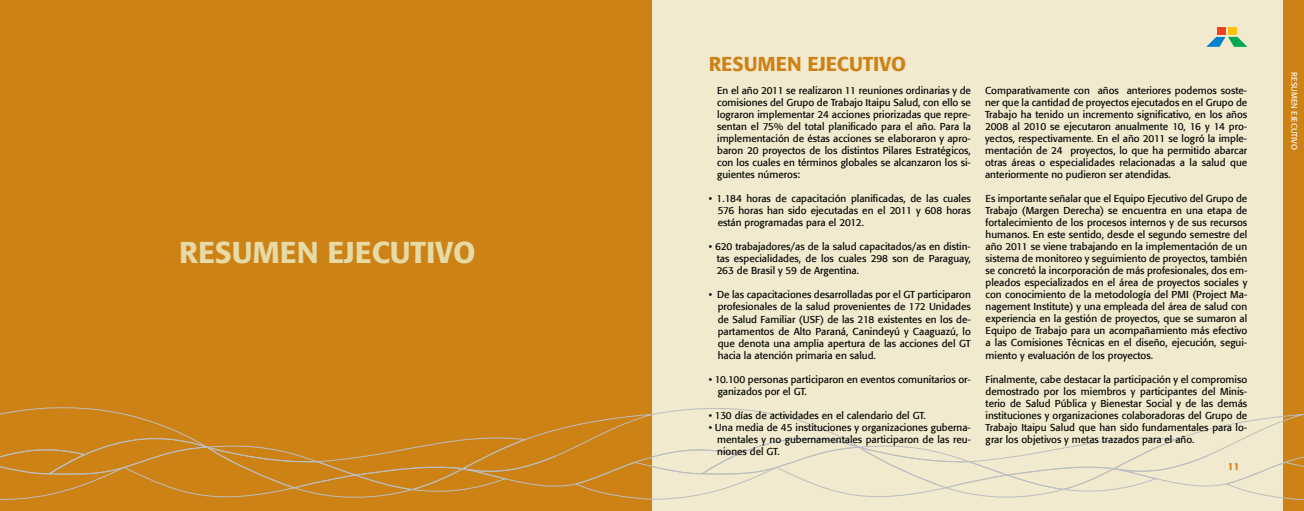
<style>
.page{position:relative;width:1304px;height:511px;background:#fff}
.page>*{position:absolute;margin:0;border:0;box-sizing:border-box;transform-origin:0 0}
.t1{font:500 30px "Formata";color:#e6daa6}
.t2{font:500 20px "Formata";color:#cd8215}
.t3{font:10px/12px "Formata";color:#000;text-align:justify}
.t4{font:500 10px "Formata";color:#cd8215}
.t5{font:8px "Formata";color:#fff}
</style>
<div class="page">
<div style="left:0;top:0;width:1304px;height:510px;background:#f1eacf"></div>
<div style="left:1283px;top:0;width:21px;height:510px;background:#cd8215"></div>
<div style="left:1228px;top:27px;width:9px;height:8px;background:#ffc20e"></div>
<div style="left:1217px;top:27px;width:8px;height:8px;background:#ef4123"></div>
<svg style="left:1206px;top:37px;width:41px;height:10px"></svg>
<div style="left:0;top:0;width:652px;height:510px;background:#cd8215"></div>
<svg style="left:0;top:407px;width:1304px;height:94px"></svg>
<h1 class="t1" style="left:179px;top:234px;width:298px">RESUMEN EJECUTIVO</h1>
<h2 class="t2" style="left:709px;top:52px;width:199px">RESUMEN EJECUTIVO</h2>
<p class="t3" style="left:717px;top:84px;width:255px">En el año 2011 se realizaron 11 reuniones ordinarias y de comisiones del Grupo de Trabajo Itaipu Salud, con ello se lograron implementar 24 acciones priorizadas que repre&shy;sentan el 75% del total planificado para el año. Para la implementación de éstas acciones se elaboraron y apro&shy;baron 20 proyectos de los distintos Pilares Estratégicos, con los cuales en términos globales se alcanzaron los si&shy;guientes números:</p>
<p class="t3" style="left:718px;top:192px;width:255px;text-indent:-9px">• 1.184 horas de capacitación planificadas, de las cuales 576 horas han sido ejecutadas en el 2011 y 608 horas están programadas para el 2012.</p>
<p class="t3" style="left:717px;top:240px;width:256px;text-indent:-8px">• 620 trabajadores/as de la salud capacitados/as en distin&shy;tas especialidades, de los cuales 298 son de Paraguay, 263 de Brasil y 59 de Argentina.</p>
<p class="t3" style="left:718px;top:288px;width:255px;text-indent:-9px">• De las capacitaciones desarrolladas por el GT participaron profesionales de la salud provenientes de 172 Unidades de Salud Familiar (USF) de las 218 existentes en los de&shy;partamentos de Alto Paraná, Canindeyú y Caaguazú, lo que denota una amplia apertura de las acciones del GT hacia la atención primaria en salud.</p>
<p class="t3" style="left:718px;top:372px;width:255px;text-indent:-9px">• 10.100 personas participaron en eventos comunitarios or&shy;ganizados por el GT.</p>
<p class="t3" style="left:709px;top:408px;width:219px">• 130 días de actividades en el calendario del GT.</p>
<p class="t3" style="left:717px;top:420px;width:255px;text-indent:-8px">• Una media de 45 instituciones y organizaciones guberna&shy;mentales y no gubernamentales participaron de las reu&shy;niones del GT.</p>
<p class="t3" style="left:985px;top:84px;width:264px">Comparativamente con años anteriores podemos soste&shy;ner que la cantidad de proyectos ejecutados en el Grupo de Trabajo ha tenido un incremento significativo, en los años 2008 al 2010 se ejecutaron anualmente 10, 16 y 14 pro&shy;yectos, respectivamente. En el año 2011 se logró la imple&shy;mentación de 24 proyectos, lo que ha permitido abarcar otras áreas o especialidades relacionadas a la salud que anteriormente no pudieron ser atendidas.</p>
<p class="t3" style="left:986px;top:192px;width:263px">Es importante señalar que el Equipo Ejecutivo del Grupo de Trabajo (Margen Derecha) se encuentra en una etapa de fortalecimiento de los procesos internos y de sus recursos humanos. En este sentido, desde el segundo semestre del año 2011 se viene trabajando en la implementación de un sistema de monitoreo y seguimiento de proyectos, también se concretó la incorporación de más profesionales, dos em&shy;pleados especializados en el área de proyectos sociales y con conocimiento de la metodología del PMI (Project Ma&shy;nagement Institute) y una empleada del área de salud con experiencia en la gestión de proyectos, que se sumaron al Equipo de Trabajo para un acompañamiento más efectivo a las Comisiones Técnicas en el diseño, ejecución, segui&shy;miento y evaluación de los proyectos.</p>
<p class="t3" style="left:986px;top:372px;width:263px">Finalmente, cabe destacar la participación y el compromiso demostrado por los miembros y participantes del Minis&shy;terio de Salud Pública y Bienestar Social y de las demás instituciones y organizaciones colaboradoras del Grupo de Trabajo Itaipu Salud que han sido fundamentales para lo&shy;grar los objetivos y metas trazados para el año.</p>
<p class="t4" style="left:1228px;top:459px;width:13px">11</p>
<p class="t5" style="left:1299px;top:72px;width:79px;rotate:90deg">RESUMEN EJECUTIVO</p>
</div>
